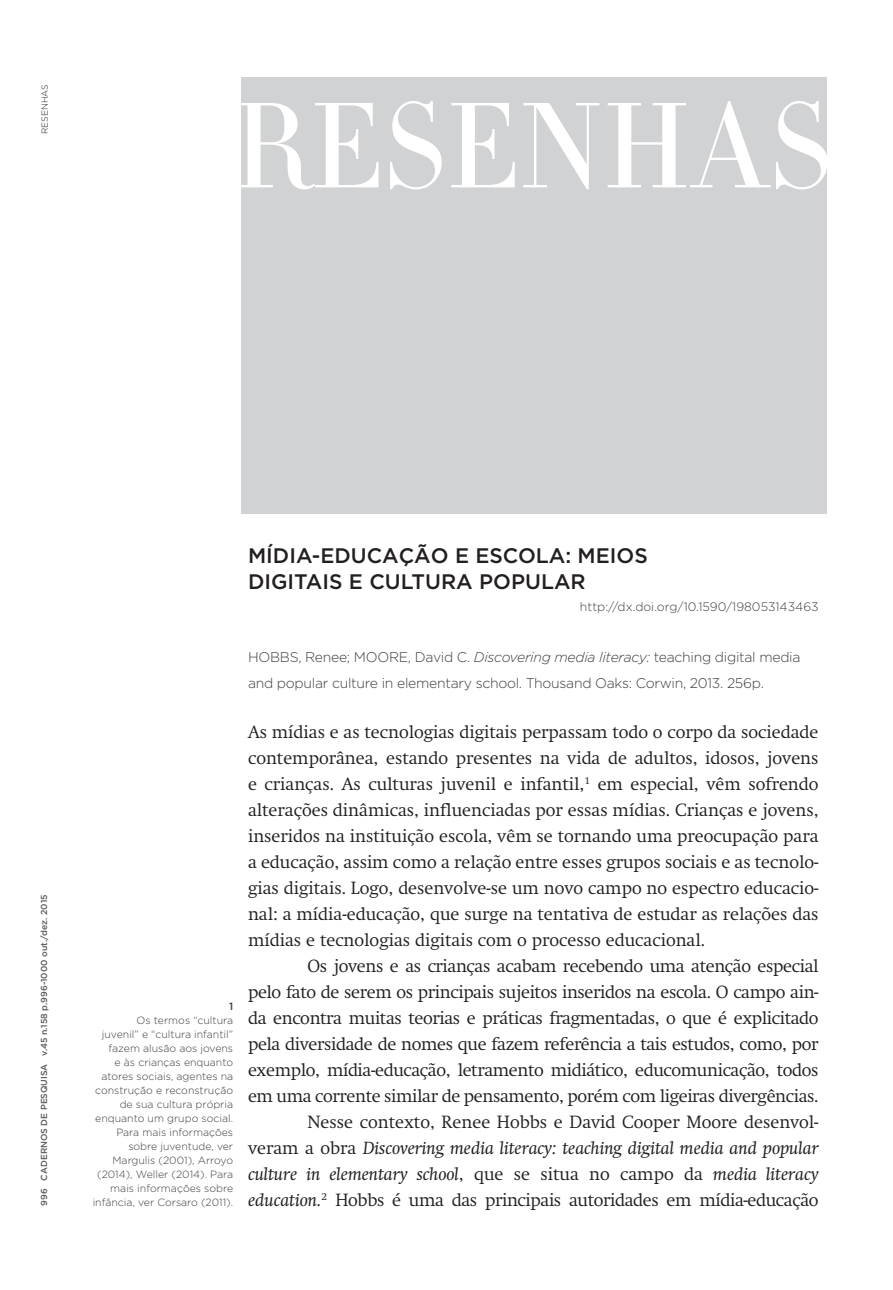
<style>
.page{position:relative;width:893px;height:1290px;background:#fff}
.page>*{position:absolute;margin:0;border:0;box-sizing:border-box;transform-origin:0 0}
.t1{font:300 119px "Didot HTF 11";color:#fff}
.t2{font:500 21px/25.7px "Gotham HTF";color:#231f20}
.t3{font:300 17.5px/25.9px "Swift";letter-spacing:-.02em;color:#231f20;text-align:justify}
.t4{font:300 14px/25.9px "Gotham HTF";letter-spacing:-.02em;color:#3e3e3f}
.t5{font:300 12.25px "Gotham HTF";color:#3e3e3f}
.t6{font:300 10.5px/14px "Gotham HTF";color:#3e3e3f;text-align:right}
.t7{font:500 10.5px "Gotham HTF";color:#3e3e3f}
.t8{font:500 8.75px "Gotham HTF";color:#57585a}
.t9{font:300 8.75px "Gotham HTF";color:#231f20}
.s1{font-style:italic}
.s2{font-weight:400;font-style:italic}
</style>
<div class="page">
<div style="left:241px;top:77px;width:585px;height:436px;background:#d1d2d4"></div>
<p class="t9" style="left:40px;top:134px;width:51px;rotate:-90deg">RESENHAS</p>
<h1 class="t1" style="left:232px;top:75px;width:602px">RESENHAS</h1>
<p class="t8" style="left:39px;top:1205px;width:313px;rotate:-90deg">996 CADERNOS DE PESQUISA V.45 N.158 P.996-1000 OUT./DEZ. 2015</p>
<p class="t7" style="left:229px;top:1000px;width:6px">1</p>
<p class="t6" style="left:93px;top:1013px;width:142px">Os termos “cultura<br>juvenil” e “cultura infantil” fazem alusão aos jovens<br>e às crianças enquanto atores sociais, agentes na construção e reconstrução de sua cultura própria enquanto um grupo social.<br>Para mais informações sobre juventude, ver<br>Margulis (2001), Arroyo (2014), Weller (2014). Para mais informações sobre infância, ver Corsaro (2011).</p>
<p class="t2" style="left:248px;top:543px;width:401px">MÍDIA-EDUCAÇÃO E ESCOLA: M EIOS<br>DIGITAIS E CULTURA POPULAR</p>
<p class="t5" style="left:580px;top:600px;width:240px">http://dx.doi.org/10.1590/198053143463</p>
<p class="t4" style="left:248px;top:643px;width:554px">HOBBS, Renee; MOORE, David C. <span class="s1">Discovering media literacy:</span> teaching digital media and popular culture in elementary school. Thousand Oaks: Corwin, 2013. 256p.</p>
<p class="t3" style="left:248px;top:719px;width:572px">As mídias e as tecnologias digitais perpassam todo o corpo da sociedade contemporânea, estando presentes na vida de adultos, idosos, jovens e crianças. As culturas juvenil e infantil,<sup>1</sup> em especial, vêm sofrendo alterações dinâmicas, influenciadas por essas mídias. Crianças e jovens, inseridos na instituição escola, vêm se tornando uma preocupação para a educação, assim como a relação entre esses grupos sociais e as tecnolo&shy;gias digitais. Logo, desenvolve-se um novo campo no espectro educacio&shy;nal: a mídia-educação, que surge na tentativa de estudar as relações das mídias e tecnologias digitais com o processo educacional.</p>
<p class="t3" style="left:248px;top:953px;width:572px;text-align:right">Os jovens e as crianças acabam recebendo uma atenção especial<br>pelo fato de serem os principais sujeitos inseridos na escola. O campo ain&shy;da encontra muitas teorias e práticas fragmentadas, o que é explicitado pela diversidade de nomes que fazem referência a tais estudos, como, por exemplo, mídia-educação, letramento midiático, educomunicação, todos em uma corrente similar de pensamento, porém com ligeiras divergências.<br>Nesse contexto, Renee Hobbs e David Cooper Moore desenvol-<br>veram a obra <span class="s2">Discovering media literacy: teaching digital media and popular culture in elementary school</span>, que se situa no campo da <span class="s2">media literacy education.</span><sup>2</sup> Hobbs é uma das principais autoridades em mídia-educação</p>
</div>
